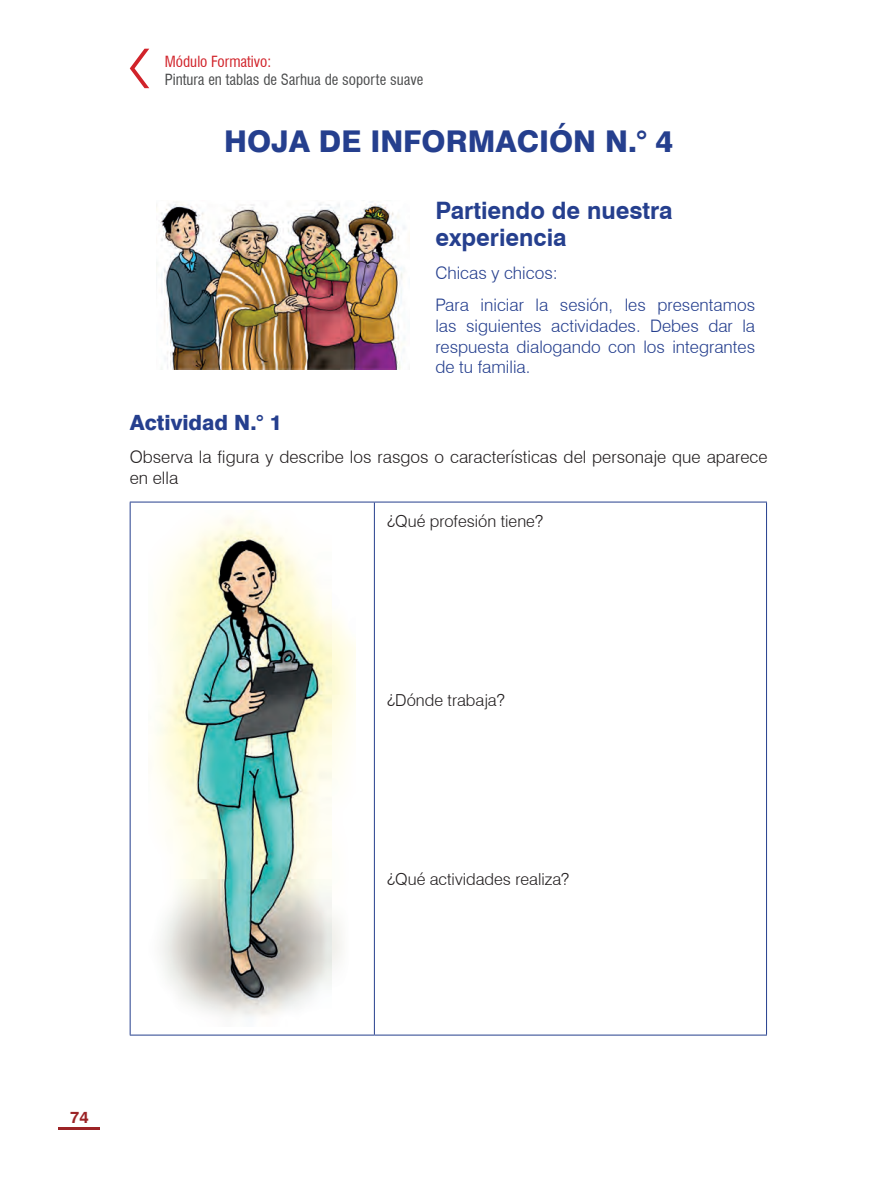
<style>
.page{position:relative;width:872px;height:1189px;background:#fff}
.page>*{position:absolute;margin:0;border:0;box-sizing:border-box;transform-origin:0 0}
.Hoja_de_informacion{font:800 30px "Swiss 721 BT";color:#253f8e}
.Subtitulo_2{font:700 24px/27px "Swiss 721 BT";color:#253f8e}
.Actividad_1{font:800 21px "Swiss 721 BT";color:#253f8e}
.t1{font:300 17.25px/20.7px "Swiss 721 BT";color:#253f8e;text-align:justify}
.t2{font:300 17.25px/21px "Swiss 721 BT";color:#231f20}
.t3{font:300 16.5px "Swiss 721 BT";color:#231f20}
.t4{font:700 16.5px "Swiss 721 BT";color:#9c2326}
.t5{font:condensed 15px "Swiss 721 BT";color:#4b4c4d}
.t6{font:condensed 15px "Swiss 721 BT";color:#d1232a}
</style>
<div class="page">
<hr style="left:59px;top:1126px;width:41px;height:3px;background:#9c2326">
<svg style="left:130px;top:49px;width:19px;height:39px"></svg>
<img style="left:156px;top:201px;width:250px;height:168px">
<hr style="left:130px;top:501px;width:244px;height:1px;background:#253f8e">
<hr style="left:130px;top:502px;width:1px;height:532px;background:#253f8e">
<hr style="left:374px;top:501px;width:393px;height:1px;background:#253f8e">
<hr style="left:374px;top:502px;width:1px;height:532px;background:#253f8e">
<hr style="left:766px;top:502px;width:1px;height:532px;background:#253f8e">
<hr style="left:130px;top:1034px;width:244px;height:1px;background:#253f8e">
<hr style="left:374px;top:1034px;width:393px;height:1px;background:#253f8e">
<img style="left:154px;top:517px;width:202px;height:501px">
<p class="t6" style="left:165px;top:52px;width:108px">Módulo Formativo:</p>
<p class="t5" style="left:165px;top:70px;width:260px">Pintura en tablas de Sarhua de soporte suave</p>
<p class="Hoja_de_informacion" style="left:224px;top:123px;width:451px">HOJA DE INFORMACIÓN N.° 4</p>
<p class="Subtitulo_2" style="left:435px;top:196px;width:239px">Partiendo de nuestra experiencia</p>
<p class="t1" style="left:435px;top:262px;width:124px">Chicas y chicos:</p>
<p class="t1" style="left:435px;top:294px;width:321px">Para iniciar la sesión, les presentamos las siguientes actividades. Debes dar la respuesta dialogando con los integrantes de tu familia.</p>
<p class="Actividad_1" style="left:130px;top:409px;width:154px">Actividad N.° 1</p>
<p class="t2" style="left:130px;top:446px;width:639px">Observa la figura y describe los rasgos o características del personaje que aparece en ella</p>
<p class="t3" style="left:387px;top:511px;width:157px">¿Qué profesión tiene?</p>
<p class="t3" style="left:387px;top:690px;width:119px">¿Dónde trabaja?</p>
<p class="t3" style="left:387px;top:869px;width:184px">¿Qué actividades realiza?</p>
<p class="t4" style="left:70px;top:1104px;width:20px">74</p>
</div>
